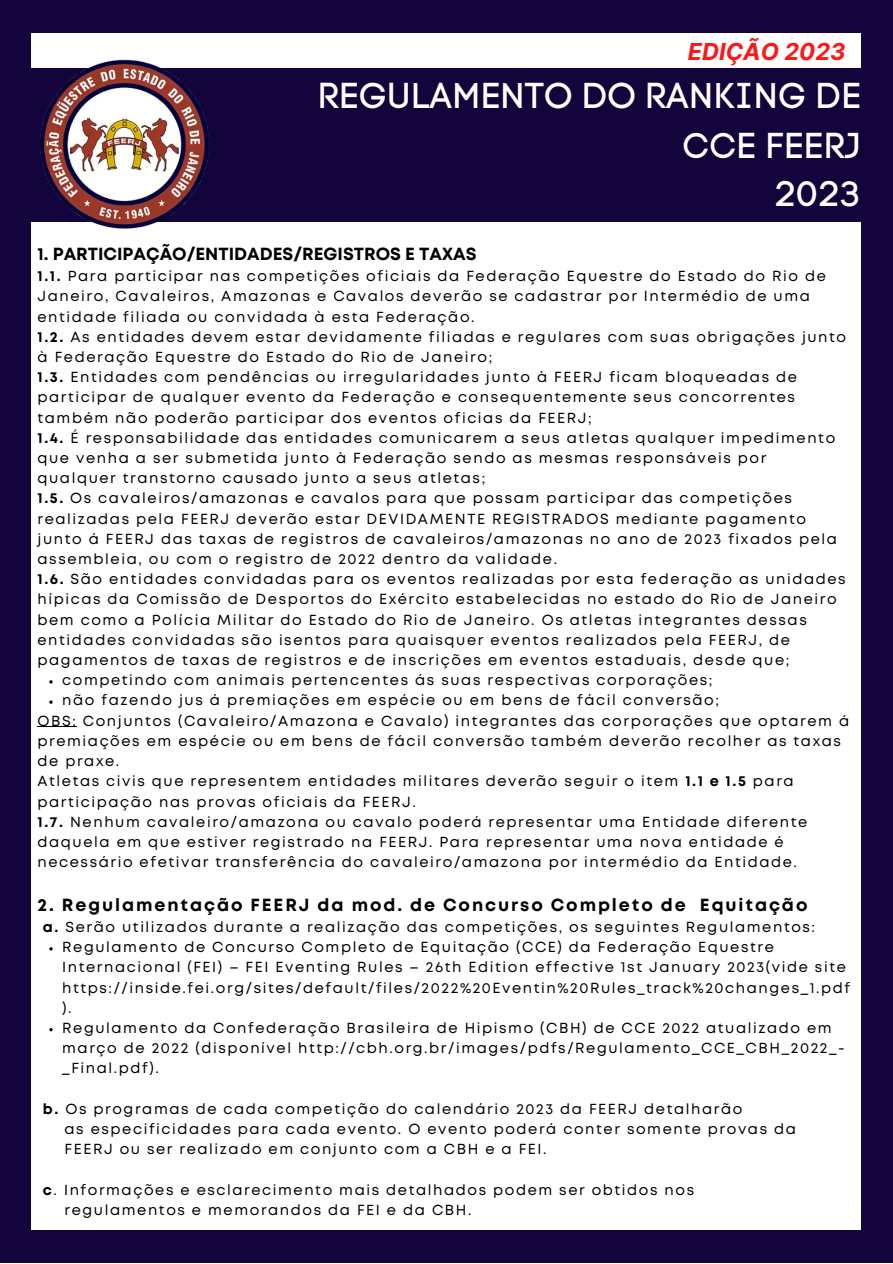
<style>
.page{position:relative;width:893px;height:1264px;background:#fff}
.page>*{position:absolute;margin:0;border:0;box-sizing:border-box;transform-origin:0 0}
.t1{font:35.55px/49.5px "Code Pro Normal LC";color:#fff;text-align:right}
.t2{font:35.25px "Code Pro Normal LC";color:#fff}
.t3{font:italic 700 23.4px "Inter";color:#ff1616}
.t4{font:700 17.55px "Mont";letter-spacing:.11em;color:#000}
.t5{font:700 17.55px "Mont";color:#000}
.t6{font:14.55px/20.2px "Mont";letter-spacing:.11em;color:#000}
.s1{font-weight:700}
</style>
<div class="page">
<div style="left:0;top:0;width:892px;height:1262px;background:#14043c"></div>
<div style="left:32px;top:33px;width:828px;height:1196px;background:#fff"></div>
<div style="left:0;top:68px;width:892px;height:153px;background:#14043c"></div>
<svg style="left:49px;top:680px;width:4px;height:3px"></svg>
<svg style="left:49px;top:947px;width:4px;height:3px"></svg>
<svg style="left:49px;top:1028px;width:4px;height:3px"></svg>
<hr style="left:37px;top:726px;width:40px;height:1px;background:#000">
<img style="left:37px;top:59px;width:175px;height:170px">
<h3 class="t3" style="left:687px;top:37px;width:159px">EDIÇÃO 2023</h3>
<h1 class="t1" style="left:317px;top:71px;width:545px">REGULAMENTO DO RANKING DE<br>CCE FEERJ</h1>
<h2 class="t2" style="left:774px;top:172px;width:88px">2023</h2>
<p class="t5" style="left:37px;top:247px;width:440px">1. PARTICIPAÇÃO/ENTIDADES/REGISTROS E TAXAS</p>
<p class="t6" style="left:37px;top:267px;width:810px"><span class="s1">1.1.</span> Para participar nas competições oficiais da Federação Equestre do Estado do Rio de Janeiro, Cavaleiros, Amazonas e Cavalos deverão se cadastrar por Intermédio de uma entidade filiada ou convidada à esta Federação.<br><span class="s1">1.2.</span> As entidades devem estar devidamente filiadas e regulares com suas obrigações junto à Federação Equestre do Estado do Rio de Janeiro;<br><span class="s1">1.3.</span> Entidades com pendências ou irregularidades junto à FEERJ ficam bloqueadas de participar de qualquer evento da Federação e consequentemente seus concorrentes também não poderão participar dos eventos oficias da FEERJ;<br><span class="s1">1.4.</span> É responsabilidade das entidades comunicarem a seus atletas qualquer impedimento que venha a ser submetida junto à Federação sendo as mesmas responsáveis por qualquer transtorno causado junto a seus atletas;<br><span class="s1">1.5.</span> Os cavaleiros/amazonas e cavalos para que possam participar das competições realizadas pela FEERJ deverão estar DEVIDAMENTE REGISTRADOS mediante pagamento junto á FEERJ das taxas de registros de cavaleiros/amazonas no ano de 2023 fixados pela assembleia, ou com o registro de 2022 dentro da validade.<br><span class="s1">1.6.</span> São entidades convidadas para os eventos realizadas por esta federação as unidades hípicas da Comissão de Desportos do Exército estabelecidas no estado do Rio de Janeiro bem como a Polícia Militar do Estado do Rio de Janeiro. Os atletas integrantes dessas entidades convidadas são isentos para quaisquer eventos realizados pela FEERJ, de pagamentos de taxas de registros e de inscrições em eventos estaduais, desde que;</p>
<p class="t6" style="left:62px;top:671px;width:658px">competindo com animais pertencentes ás suas respectivas corporações; não fazendo jus á premiações em espécie ou em bens de fácil conversão;</p>
<p class="t6" style="left:37px;top:711px;width:813px">OBS: Conjuntos (Cavaleiro/Amazona e Cavalo) integrantes das corporações que optarem á premiações em espécie ou em bens de fácil conversão também deverão recolher as taxas de praxe.<br>Atletas civis que representem entidades militares deverão seguir o item <span class="s1">1.1 e 1.5</span> para participação nas provas oficiais da FEERJ.<br><span class="s1">1.7.</span> Nenhum cavaleiro/amazona ou cavalo poderá representar uma Entidade diferente daquela em que estiver registrado na FEERJ. Para representar uma nova entidade é necessário efetivar transferência do cavaleiro/amazona por intermédio da Entidade.</p>
<p class="t4" style="left:37px;top:898px;width:771px">2. Regulamentação FEERJ da mod. de Concurso Completo de Equitação</p>
<p class="t6" style="left:43px;top:917px;width:773px"><span class="s1">a.</span> Serão utilizados durante a realização das competições, os seguintes Regulamentos:</p>
<p class="t6" style="left:62px;top:938px;width:789px">Regulamento de Concurso Completo de Equitação (CCE) da Federação Equestre Internacional (FEI) – FEI Eventing Rules – 26th Edition effective 1st January 2023(vide site https://inside.fei.org/sites/default/files/2022%20Eventin%20Rules_track%20changes_1.pdf ).<br>Regulamento da Confederação Brasileira de Hipismo (CBH) de CCE 2022 atualizado em março de 2022 (disponível http://cbh.org.br/images/pdfs/Regulamento_CCE_CBH_2022_- _Final.pdf).</p>
<p class="t6" style="left:65px;top:1099px;width:733px;text-indent:-22px"><span class="s1">b.</span> Os programas de cada competição do calendário 2023 da FEERJ detalharão<br>as especificidades para cada evento. O evento poderá conter somente provas da<br>FEERJ ou ser realizado em conjunto com a CBH e a FEI.</p>
<p class="t6" style="left:65px;top:1180px;width:631px;text-indent:-22px"><span class="s1">c</span>. Informações e esclarecimento mais detalhados podem ser obtidos nos regulamentos e memorandos da FEI e da CBH.</p>
</div>
